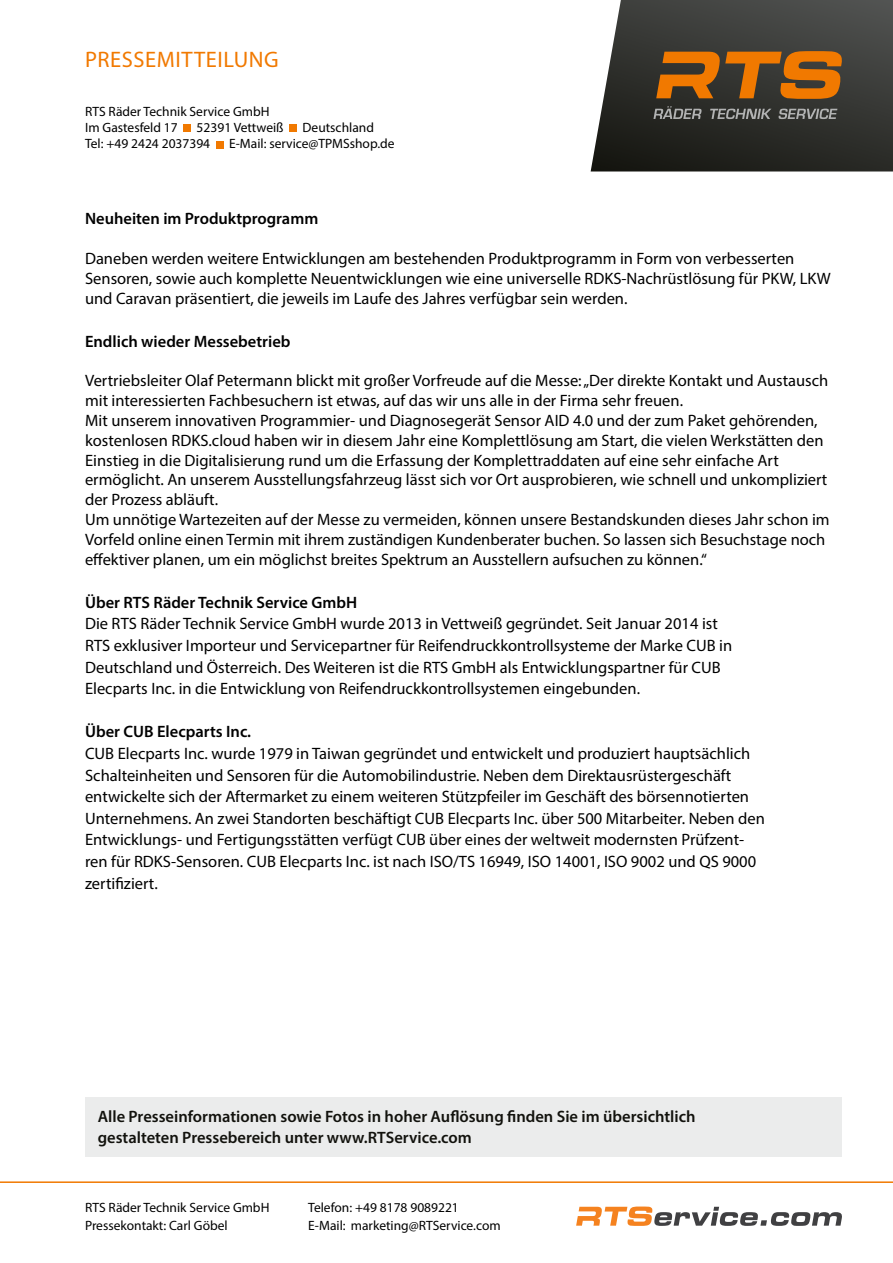
<style>
.page{position:relative;width:893px;height:1263px;background:#fff}
.page>*{position:absolute;margin:0;border:0;box-sizing:border-box;transform-origin:0 0}
.t1{font:22.5px "Myriad Pro";letter-spacing:.025em;color:#f17900}
.t2{font:16.5px/19.8px "Myriad Pro";color:#000}
.t3{font:600 16.5px/21.6px "Myriad Pro";color:#12120d}
.t4{font:600 16.5px "Myriad Pro";color:#000}
.t5{font:13.5px/18px "Myriad Pro";color:#000}
</style>
<div class="page">
<hr style="left:0;top:1181px;width:893px;height:2px;background:#f17900">
<svg style="left:576px;top:1206px;width:266px;height:20px"></svg>
<svg style="left:591px;top:0;width:302px;height:171px;background:#3f403d"></svg>
<svg style="left:653px;top:106px;width:184px;height:13px;background:#5b5c59"></svg>
<svg style="left:656px;top:51px;width:186px;height:48px;background:#9c5a16"></svg>
<div style="left:183px;top:125px;width:8px;height:7px;background:#f17900"></div>
<div style="left:289px;top:125px;width:8px;height:7px;background:#f17900"></div>
<div style="left:216px;top:141px;width:7px;height:7px;background:#f17900"></div>
<div style="left:85px;top:1097px;width:757px;height:60px;background:#ebecec"></div>
<h1 class="t1" style="left:85px;top:50px;width:195px">PRESSEMITTEILUNG</h1>
<p class="t5" style="left:85px;top:104px;width:186px;line-height:16.2px">RTS Räder Technik Service GmbH<br>Im Gastesfeld 17</p>
<p class="t5" style="left:197px;top:120px;width:89px">52391 Vettweiß</p>
<p class="t5" style="left:303px;top:120px;width:73px">Deutschland</p>
<p class="t5" style="left:85px;top:136px;width:127px">Tel: +49 2424 2037394</p>
<p class="t5" style="left:229px;top:136px;width:167px">E-Mail: service@TPMSshop.de</p>
<p class="t4" style="left:85px;top:212px;width:235px">Neuheiten im Produktprogramm</p>
<p class="t2" style="left:85px;top:250px;width:747px">Daneben werden weitere Entwicklungen am bestehenden Produktprogramm in Form von verbesserten<br>Sensoren, sowie auch komplette Neuentwicklungen wie eine universelle RDKS-Nachrüstlösung für PKW, LKW und Caravan präsentiert, die jeweils im Laufe des Jahres verfügbar sein werden.</p>
<p class="t4" style="left:85px;top:334px;width:207px">Endlich wieder Messebetrieb</p>
<p class="t2" style="left:85px;top:372px;width:746px">Vertriebsleiter Olaf Petermann blickt mit großer Vorfreude auf die Messe:„Der direkte Kontakt und Austausch mit interessierten Fachbesuchern ist etwas, auf das wir uns alle in der Firma sehr freuen.<br>Mit unserem innovativen Programmier- und Diagnosegerät Sensor AID 4.0 und der zum Paket gehörenden, kostenlosen RDKS.cloud haben wir in diesem Jahr eine Komplettlösung am Start, die vielen Werkstätten den Einstieg in die Digitalisierung rund um die Erfassung der Komplettraddaten auf eine sehr einfache Art ermöglicht. An unserem Ausstellungsfahrzeug lässt sich vor Ort ausprobieren, wie schnell und unkompliziert der Prozess abläuft.<br>Um unnötige Wartezeiten auf der Messe zu vermeiden, können unsere Bestandskunden dieses Jahr schon im Vorfeld online einen Termin mit ihrem zuständigen Kundenberater buchen. So lassen sich Besuchstage noch effektiver planen, um ein möglichst breites Spektrum an Ausstellern aufsuchen zu können.“</p>
<p class="t4" style="left:85px;top:595px;width:274px">Über RTS Räder Technik Service GmbH</p>
<p class="t2" style="left:85px;top:614px;width:649px;line-height:21.6px">Die RTS Räder Technik Service GmbH wurde 2013 in Vettweiß gegründet. Seit Januar 2014 ist RTS exklusiver Importeur und Servicepartner für Reifendruckkontrollsysteme der Marke CUB in Deutschland und Österreich. Des Weiteren ist die RTS GmbH als Entwicklungspartner für CUB Elecparts Inc. in die Entwicklung von Reifendruckkontrollsystemen eingebunden.</p>
<p class="t4" style="left:85px;top:725px;width:168px">Über CUB Elecparts Inc.</p>
<p class="t2" style="left:85px;top:744px;width:681px;line-height:21.6px">CUB Elecparts Inc. wurde 1979 in Taiwan gegründet und entwickelt und produziert hauptsächlich Schalteinheiten und Sensoren für die Automobilindustrie. Neben dem Direktausrüstergeschäft entwickelte sich der Aftermarket zu einem weiteren Stützpfeiler im Geschäft des börsennotierten Unternehmens. An zwei Standorten beschäftigt CUB Elecparts Inc. über 500 Mitarbeiter. Neben den Entwicklungs- und Fertigungsstätten verfügt CUB über eines der weltweit modernsten Prüfzent&shy;ren für RDKS-Sensoren. CUB Elecparts Inc. ist nach ISO/TS 16949, ISO 14001, ISO 9002 und QS 9000 zertifiziert.</p>
<p class="t3" style="left:98px;top:1107px;width:599px">Alle Presseinformationen sowie Fotos in hoher Auflösung finden Sie im übersichtlich gestalteten Pressebereich unter www.RTService.com</p>
<p class="t5" style="left:85px;top:1200px;width:186px">RTS Räder Technik Service GmbH<br>Pressekontakt: Carl Göbel</p>
<p class="t5" style="left:308px;top:1200px;width:194px">Telefon: +49 8178 9089221<br>E-Mail: marketing@RTService.com</p>
</div>
